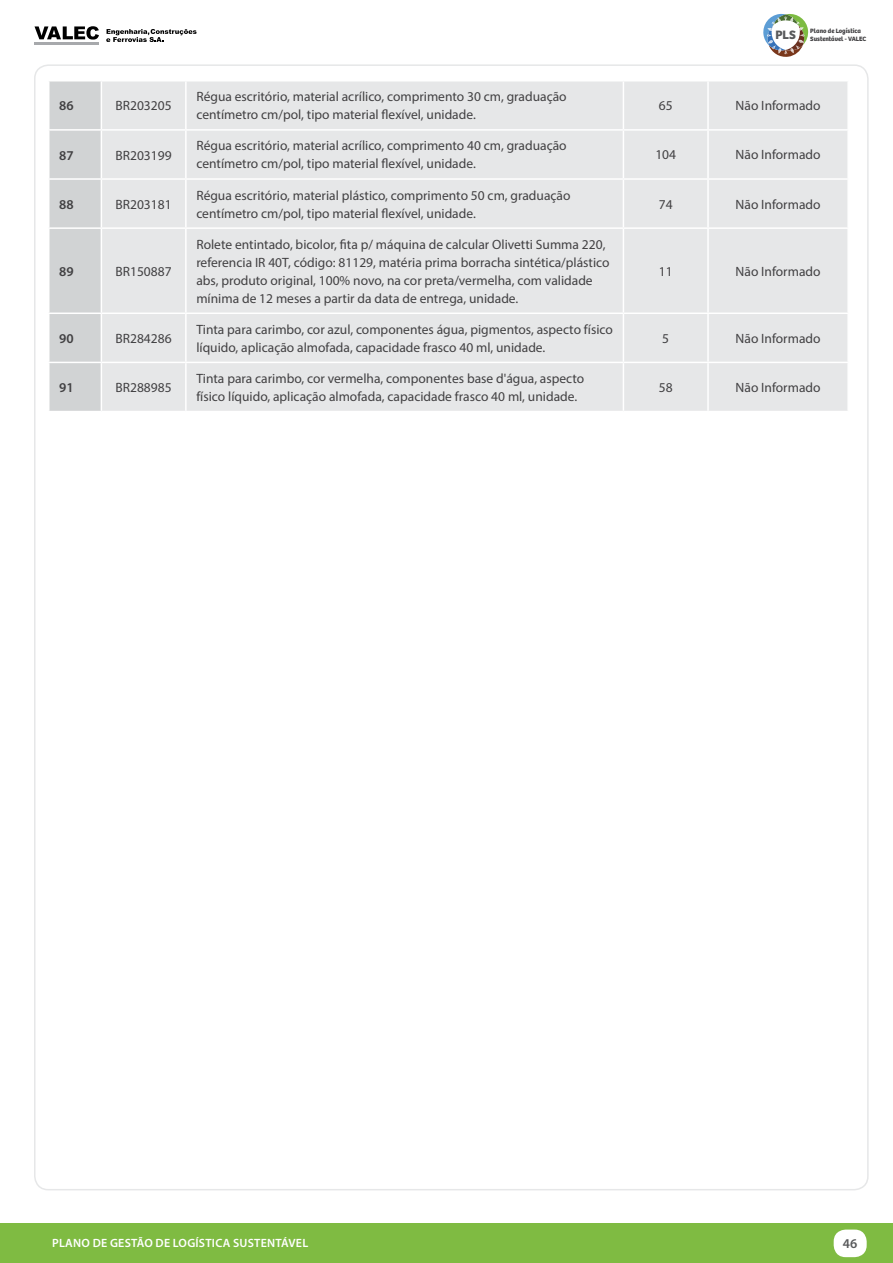
<style>
.page{position:relative;width:893px;height:1263px;background:#fff}
.page>*{position:absolute;margin:0;border:0;box-sizing:border-box;transform-origin:0 0}
.t1{font:13.5px/18px "Myriad Pro";color:#414042}
.t2{font:600 13.5px "Myriad Pro";color:#414042}
.t3{font:600 13.5px "Myriad Pro";color:#58595b}
.t4{font:600 12px "Myriad Pro";letter-spacing:.02em;color:#fff}
.t5{font:700 6.45px/7.5px "Bree";color:#414042}
.s1{font-size:12.6px;color:#58595b}
</style>
<div class="page">
<div style="left:0;top:1224px;width:893px;height:39px;background:#7fbb42"></div>
<div style="left:834px;top:1229px;width:33px;height:28px;background:#fff;border-radius:12px"></div>
<hr style="left:35px;top:42px;width:64px;height:3px;background:#a7a9ac">
<svg style="left:35px;top:26px;width:64px;height:14px"></svg>
<svg style="left:106px;top:29px;width:91px;height:13px"></svg>
<svg style="left:763px;top:14px;width:45px;height:43px"></svg>
<div style="left:50px;top:81px;width:51px;height:330px;background:#d1d3d4"></div>
<div style="left:102px;top:81px;width:745px;height:330px;background:#e6e7e8"></div>
<hr style="left:185px;top:81px;width:2px;height:48px;background:#fff">
<hr style="left:623px;top:81px;width:1px;height:48px;background:#fff">
<hr style="left:707px;top:81px;width:2px;height:48px;background:#fff">
<hr style="left:185px;top:131px;width:2px;height:47px;background:#fff">
<hr style="left:623px;top:131px;width:1px;height:47px;background:#fff">
<hr style="left:707px;top:131px;width:2px;height:47px;background:#fff">
<hr style="left:185px;top:180px;width:2px;height:47px;background:#fff">
<hr style="left:623px;top:180px;width:1px;height:47px;background:#fff">
<hr style="left:707px;top:180px;width:2px;height:47px;background:#fff">
<hr style="left:185px;top:229px;width:2px;height:83px;background:#fff">
<hr style="left:623px;top:229px;width:1px;height:83px;background:#fff">
<hr style="left:707px;top:229px;width:2px;height:83px;background:#fff">
<hr style="left:185px;top:314px;width:2px;height:48px;background:#fff">
<hr style="left:623px;top:314px;width:1px;height:48px;background:#fff">
<hr style="left:707px;top:314px;width:2px;height:48px;background:#fff">
<hr style="left:185px;top:363px;width:2px;height:48px;background:#fff">
<hr style="left:623px;top:363px;width:1px;height:48px;background:#fff">
<hr style="left:707px;top:363px;width:2px;height:48px;background:#fff">
<hr style="left:101px;top:129px;width:85px;height:2px;background:#fff">
<hr style="left:186px;top:129px;width:437px;height:2px;background:#fff">
<hr style="left:623px;top:129px;width:85px;height:2px;background:#fff">
<hr style="left:708px;top:129px;width:141px;height:2px;background:#fff">
<hr style="left:101px;top:178px;width:85px;height:2px;background:#fff">
<hr style="left:186px;top:178px;width:437px;height:2px;background:#fff">
<hr style="left:623px;top:178px;width:85px;height:2px;background:#fff">
<hr style="left:708px;top:178px;width:141px;height:2px;background:#fff">
<hr style="left:101px;top:227px;width:85px;height:2px;background:#fff">
<hr style="left:186px;top:227px;width:437px;height:2px;background:#fff">
<hr style="left:623px;top:227px;width:85px;height:2px;background:#fff">
<hr style="left:708px;top:227px;width:141px;height:2px;background:#fff">
<hr style="left:101px;top:312px;width:85px;height:2px;background:#fff">
<hr style="left:186px;top:312px;width:437px;height:2px;background:#fff">
<hr style="left:623px;top:312px;width:85px;height:2px;background:#fff">
<hr style="left:708px;top:312px;width:141px;height:2px;background:#fff">
<hr style="left:101px;top:362px;width:85px;height:1px;background:#fff">
<hr style="left:186px;top:362px;width:437px;height:1px;background:#fff">
<hr style="left:623px;top:362px;width:85px;height:1px;background:#fff">
<hr style="left:708px;top:362px;width:141px;height:1px;background:#fff">
<hr style="left:48px;top:129px;width:53px;height:2px;background:#fff">
<hr style="left:48px;top:178px;width:53px;height:2px;background:#fff">
<hr style="left:48px;top:227px;width:53px;height:2px;background:#fff">
<hr style="left:48px;top:312px;width:53px;height:2px;background:#fff">
<hr style="left:48px;top:362px;width:53px;height:1px;background:#fff">
<p class="t5" style="left:810px;top:28px;width:58px;text-indent:-35px"><span class="s1">PLS</span> Plano de Logística<br>Sustentável - VALEC</p>
<p class="t2" style="left:59px;top:97px;width:16px">86</p>
<p class="t1" style="left:116px;top:97px;width:58px">BR203205</p>
<p class="t1" style="left:196px;top:88px;width:372px">Régua escritório, material acrílico, comprimento 30 cm, graduação centímetro cm/pol, tipo material flexível, unidade.</p>
<p class="t1" style="left:659px;top:97px;width:15px">65</p>
<p class="t1" style="left:736px;top:97px;width:86px">Não Informado</p>
<p class="t2" style="left:59px;top:146px;width:16px">87</p>
<p class="t1" style="left:116px;top:146px;width:58px">BR203199</p>
<p class="t1" style="left:196px;top:137px;width:372px">Régua escritório, material acrílico, comprimento 40 cm, graduação centímetro cm/pol, tipo material flexível, unidade.</p>
<p class="t1" style="left:655px;top:146px;width:22px">104</p>
<p class="t1" style="left:736px;top:146px;width:86px">Não Informado</p>
<p class="t2" style="left:59px;top:195px;width:16px">88</p>
<p class="t1" style="left:116px;top:195px;width:58px">BR203181</p>
<p class="t1" style="left:196px;top:186px;width:376px">Régua escritório, material plástico, comprimento 50 cm, graduação centímetro cm/pol, tipo material flexível, unidade.</p>
<p class="t1" style="left:659px;top:195px;width:15px">74</p>
<p class="t1" style="left:736px;top:195px;width:86px">Não Informado</p>
<p class="t2" style="left:59px;top:263px;width:16px">89</p>
<p class="t1" style="left:116px;top:262px;width:58px">BR150887</p>
<p class="t1" style="left:196px;top:235px;width:415px">Rolete entintado, bicolor, fita p/ máquina de calcular Olivetti Summa 220, referencia IR 40T, código: 81129, matéria prima borracha sintética/plástico abs, produto original, 100% novo, na cor preta/vermelha, com validade mínima de 12 meses a partir da data de entrega, unidade.</p>
<p class="t1" style="left:659px;top:262px;width:15px">11</p>
<p class="t1" style="left:736px;top:262px;width:86px">Não Informado</p>
<p class="t2" style="left:59px;top:330px;width:16px">90</p>
<p class="t1" style="left:116px;top:329px;width:58px">BR284286</p>
<p class="t1" style="left:196px;top:320px;width:418px">Tinta para carimbo, cor azul, componentes água, pigmentos, aspecto físico líquido, aplicação almofada, capacidade frasco 40 ml, unidade.</p>
<p class="t1" style="left:662px;top:329px;width:8px">5</p>
<p class="t1" style="left:736px;top:329px;width:86px">Não Informado</p>
<p class="t2" style="left:59px;top:379px;width:16px">91</p>
<p class="t1" style="left:116px;top:378px;width:58px">BR288985</p>
<p class="t1" style="left:196px;top:369px;width:389px">Tinta para carimbo, cor vermelha, componentes base d'água, aspecto físico líquido, aplicação almofada, capacidade frasco 40 ml, unidade.</p>
<p class="t1" style="left:659px;top:378px;width:15px">58</p>
<p class="t1" style="left:736px;top:378px;width:86px">Não Informado</p>
<p class="t4" style="left:52px;top:1235px;width:258px">PLANO DE GESTÃO DE LOGÍSTICA SUSTENTÁVEL</p>
<p class="t3" style="left:843px;top:1235px;width:16px">46</p>
</div>
